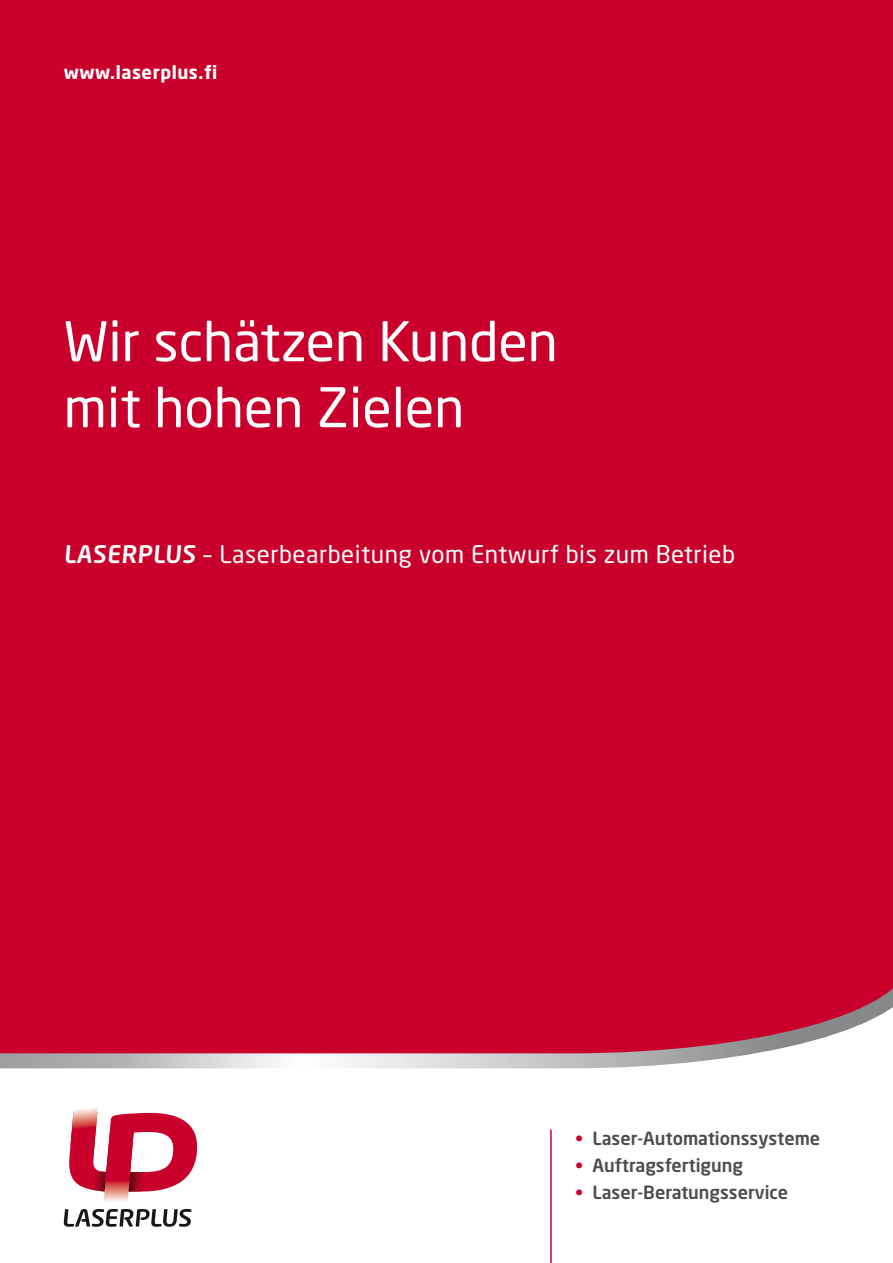
<style>
.page{position:relative;width:893px;height:1263px;background:#c9002c}
.page>*{position:absolute;margin:0;border:0;box-sizing:border-box;transform-origin:0 0}
.t1{font:54px/66px "Neo Sans";color:#fff}
.t2{font:24px "Neo Sans";letter-spacing:.02em;color:#fff}
.t3{font:500 18px "Neo Sans";color:#4c4c4e}
.t4{font:700 18px "Neo Sans";letter-spacing:.03em;color:#fff}
.s1{font-weight:500}
.s2{color:#c9002c}
</style>
<div class="page">
<div style="left:0;top:1076px;width:893px;height:187px;background:#fff"></div>
<svg style="left:0;top:988px;width:893px;height:88px"></svg>
<hr style="left:550px;top:1130px;width:2px;height:133px;background:#c9002c">
<svg style="left:63px;top:1106px;width:137px;height:121px"></svg>
<p class="t4" style="left:64px;top:60px;width:155px">www.laserplus.fi</p>
<h1 class="t1" style="left:64px;top:308px;width:495px">Wir schätzen Kunden mit hohen Zielen</h1>
<h2 class="t2" style="left:64px;top:539px;width:673px"><span class="s1">LASERPLUS</span> – Laserbearbeitung vom Entwurf bis zum Betrieb</h2>
<p class="t3" style="left:575px;top:1127px;width:246px"><span class="s2">•</span> Laser-Automationssysteme</p>
<p class="t3" style="left:575px;top:1154px;width:169px"><span class="s2">•</span> Auftragsfertigung</p>
<p class="t3" style="left:575px;top:1181px;width:214px"><span class="s2">•</span> Laser-Beratungsservice</p>
</div>
